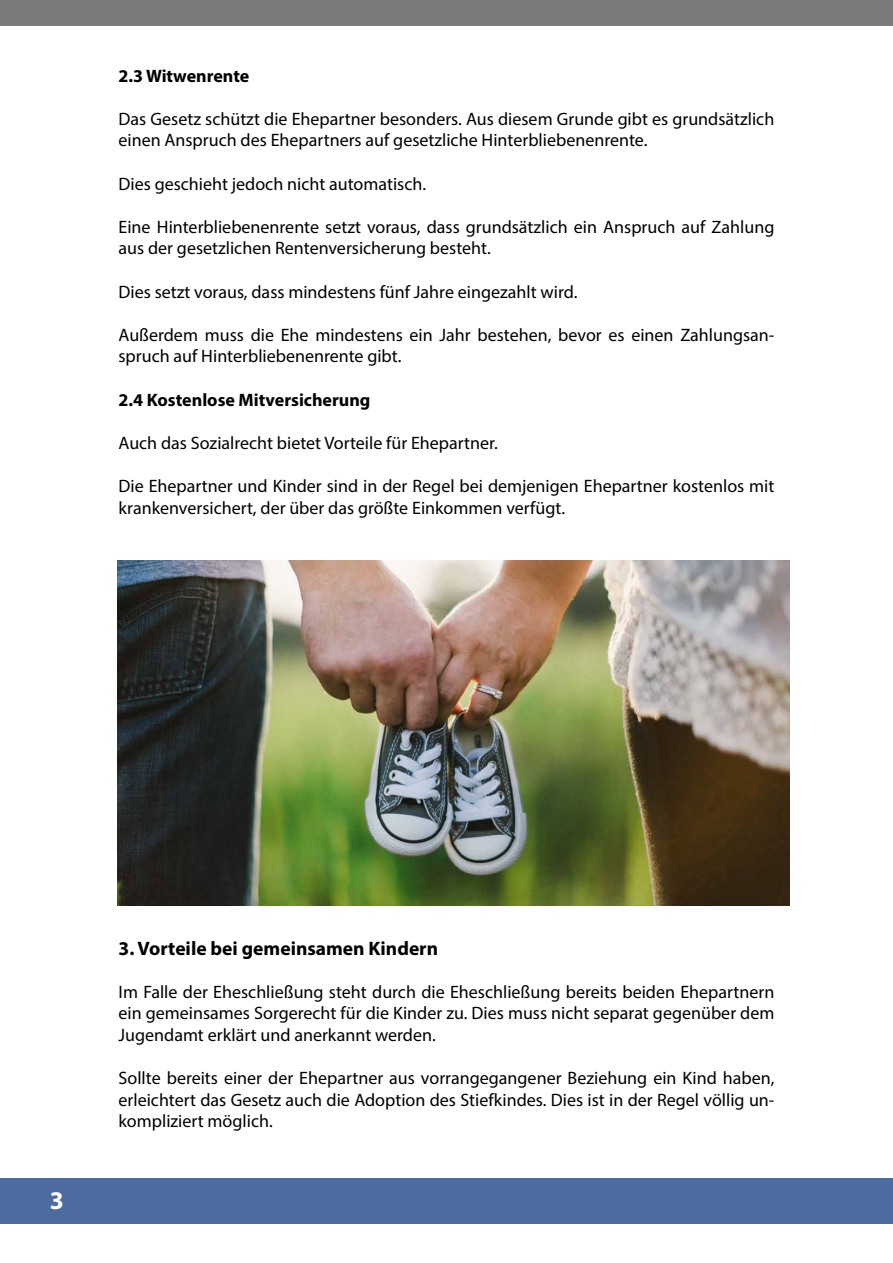
<style>
.page{position:relative;width:893px;height:1263px;background:#fff}
.page>*{position:absolute;margin:0;border:0;box-sizing:border-box;transform-origin:0 0}
.t1{font:700 25.5px "Myriad Pro";color:#fff}
.t2{font:700 19.5px "Myriad Pro";color:#000}
.t3{font:18px/21.6px "Myriad Pro";color:#000}
.t4{font:700 18px "Myriad Pro";color:#000}
</style>
<div class="page">
<div style="left:0;top:1178px;width:893px;height:46px;background:#4d6b9e"></div>
<div style="left:0;top:0;width:893px;height:26px;background:#7b7b7a"></div>
<img style="left:117px;top:561px;width:673px;height:345px">
<p class="t4" style="left:119px;top:64px;width:132px">2.3 Witwenrente</p>
<p class="t3" style="left:119px;top:108px;width:657px">Das Gesetz schützt die Ehepartner besonders. Aus diesem Grunde gibt es grundsätzlich einen Anspruch des Ehepartners auf gesetzliche Hinterbliebenenrente.</p>
<p class="t3" style="left:119px;top:172px;width:309px">Dies geschieht jedoch nicht automatisch.</p>
<p class="t3" style="left:119px;top:216px;width:657px">Eine Hinterbliebenenrente setzt voraus, dass grundsätzlich ein Anspruch auf Zahlung aus der gesetzlichen Rentenversicherung besteht.</p>
<p class="t3" style="left:119px;top:280px;width:460px">Dies setzt voraus, dass mindestens fünf Jahre eingezahlt wird.</p>
<p class="t3" style="left:119px;top:324px;width:657px">Außerdem muss die Ehe mindestens ein Jahr bestehen, bevor es einen Zahlungsan&shy;spruch auf Hinterbliebenenrente gibt.</p>
<p class="t4" style="left:119px;top:388px;width:253px">2.4 Kostenlose Mitversicherung</p>
<p class="t3" style="left:119px;top:432px;width:381px">Auch das Sozialrecht bietet Vorteile für Ehepartner.</p>
<p class="t3" style="left:119px;top:475px;width:657px">Die Ehepartner und Kinder sind in der Regel bei demjenigen Ehepartner kostenlos mit krankenversichert, der über das größte Einkommen verfügt.</p>
<h1 class="t1" style="left:50px;top:1184px;width:16px">3</h1>
<p class="t2" style="left:119px;top:935px;width:321px">3. Vorteile bei gemeinsamen Kindern</p>
<p class="t3" style="left:119px;top:981px;width:657px;text-align:justify">Im Falle der Eheschließung steht durch die Eheschließung bereits beiden Ehepartnern ein gemeinsames Sorgerecht für die Kinder zu. Dies muss nicht separat gegenüber dem Jugendamt erklärt und anerkannt werden.</p>
<p class="t3" style="left:119px;top:1067px;width:657px;text-align:justify">Sollte bereits einer der Ehepartner aus vorrangegangener Beziehung ein Kind haben, erleichtert das Gesetz auch die Adoption des Stiefkindes. Dies ist in der Regel völlig un&shy;kompliziert möglich.</p>
</div>
